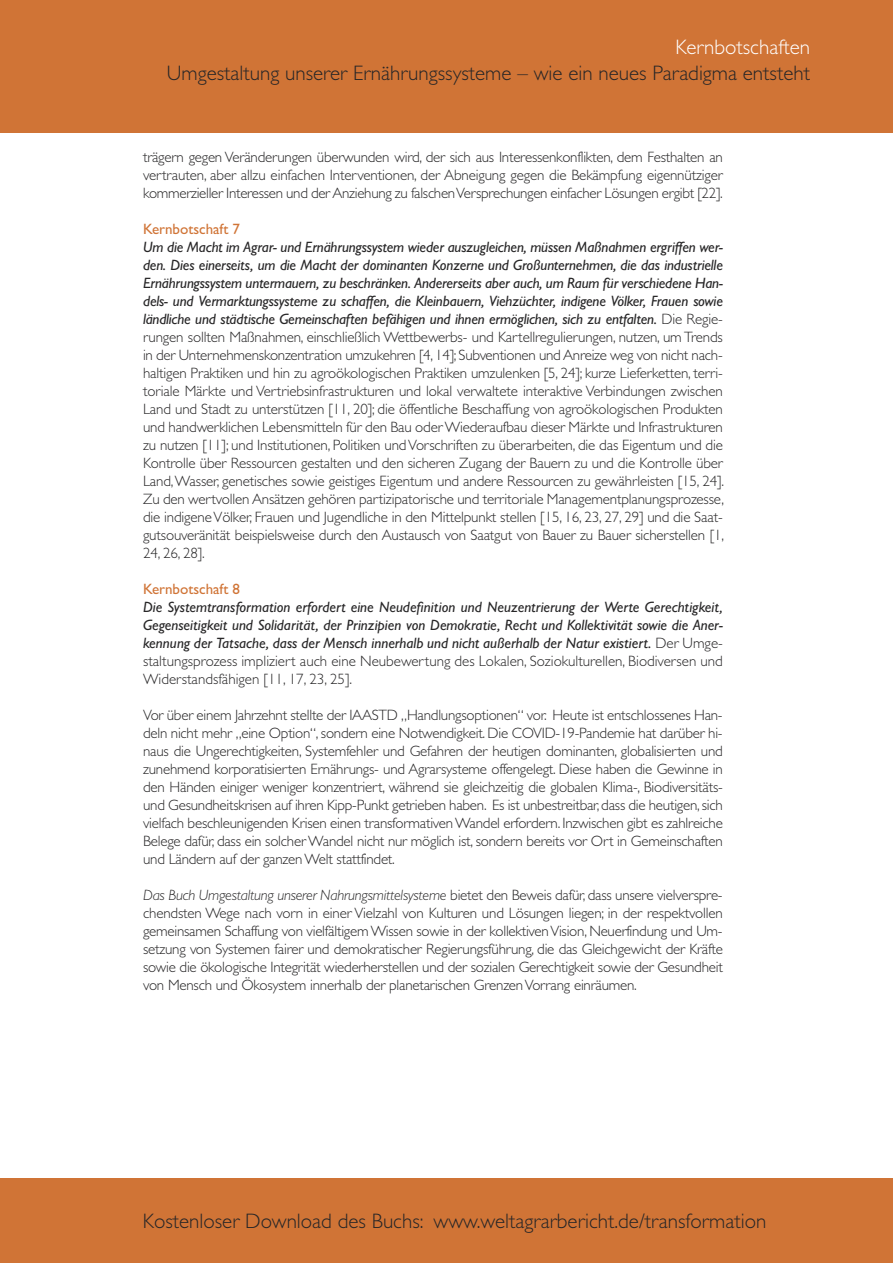
<style>
.page{position:relative;width:893px;height:1263px;background:#fff}
.page>*{position:absolute;margin:0;border:0;box-sizing:border-box;transform-origin:0 0}
.t1{font:300 21px "Gill Sans";color:#272627}
.t2{font:300 21px "Gill Sans";color:#fff}
.t3{font:300 15px/18px "Gill Sans";letter-spacing:-.01em;color:#272627;text-align:justify}
.t4{font:italic 500 15px/18px "Gill Sans MT Pro";letter-spacing:-.01em;color:#272627;text-align:justify}
.t5{font:15px "Gill Sans";color:#d07436}
.s1{font-family:"Gill Sans";font-weight:300;font-style:normal}
.s2{font-style:italic}
</style>
<div class="page">
<div style="left:0;top:0;width:893px;height:132px;background:#d07436"></div>
<div style="left:0;top:1178px;width:893px;height:85px;background:#d07436"></div>
<h1 class="t2" style="left:675px;top:35px;width:136px">Kernbotschaften</h1>
<h1 class="t1" style="left:167px;top:60px;width:645px">Umgestaltung unserer Ernährungssysteme – wie ein neues Paradigma entsteht</h1>
<p class="t3" style="left:143px;top:148px;width:581px">trägern gegen Veränderungen überwunden wird, der sich aus Interessenkonflikten, dem Festhalten an vertrauten, aber allzu einfachen Interventionen, der Abneigung gegen die Bekämpfung eigennütziger kommerzieller Interessen und derAnziehung zu falschenVersprechungen einfacher Lösungen ergibt [22].</p>
<p class="t5" style="left:143px;top:220px;width:98px">Kernbotschaft 7</p>
<p class="t4" style="left:143px;top:239px;width:581px">Um die Macht im Agrar- und Ernährungssystem wieder auszugleichen, müssen Maßnahmen ergriffen wer&shy;den. Dies einerseits, um die Macht der dominanten Konzerne und Großunternehmen, die das industrielle Ernährungssystem untermauern, zu beschränken. Andererseits aber auch, um Raum für verschiedene Han&shy;dels- und Vermarktungssysteme zu schaffen, die Kleinbauern, Viehzüchter, indigene Völker, Frauen sowie ländliche und städtische Gemeinschaften befähigen und ihnen ermöglichen, sich zu entfalten. <span class="s1">Die Regie-</span></p>
<p class="t3" style="left:143px;top:328px;width:582px">rungen sollten Maßnahmen, einschließlich Wettbewerbs- und Kartellregulierungen, nutzen, um Trends in der Unternehmenskonzentration umzukehren [4, 14]; Subventionen und Anreize weg von nicht nach&shy;haltigen Praktiken und hin zu agroökologischen Praktiken umzulenken [5, 24]; kurze Lieferketten, terri&shy;toriale Märkte und Vertriebsinfrastrukturen und lokal verwaltete interaktive Verbindungen zwischen Land und Stadt zu unterstützen [11, 20]; die öffentliche Beschaffung von agroökologischen Produkten und handwerklichen Lebensmitteln für den Bau oderWiederaufbau dieser Märkte und Infrastrukturen zu nutzen [11]; und Institutionen, Politiken undVorschriften zu überarbeiten, die das Eigentum und die Kontrolle über Ressourcen gestalten und den sicheren Zugang der Bauern zu und die Kontrolle über Land,Wasser, genetisches sowie geistiges Eigentum und andere Ressourcen zu gewährleisten [15, 24].<br>Zu den wertvollen Ansätzen gehören partizipatorische und territoriale Managementplanungsprozesse, die indigeneVölker, Frauen und Jugendliche in den Mittelpunkt stellen [15, 16, 23, 27, 29] und die Saat&shy;gutsouveränität beispielsweise durch den Austausch von Saatgut von Bauer zu Bauer sicherstellen [1, 24, 26, 28].</p>
<p class="t5" style="left:143px;top:580px;width:98px">Kernbotschaft 8</p>
<p class="t4" style="left:143px;top:599px;width:581px">Die Systemtransformation erfordert eine Neudefinition und Neuzentrierung der Werte Gerechtigkeit, Gegenseitigkeit und Solidarität, der Prinzipien von Demokratie, Recht und Kollektivität sowie die Aner&shy;kennung der Tatsache, dass der Mensch innerhalb und nicht außerhalb der Natur existiert. <span class="s1">Der Umge-</span></p>
<p class="t3" style="left:143px;top:652px;width:581px">staltungsprozess impliziert auch eine Neubewertung des Lokalen, Soziokulturellen, Biodiversen und<br>Widerstandsfähigen [11, 17, 23, 25].</p>
<p class="t3" style="left:143px;top:706px;width:581px">Vor über einem Jahrzehnt stellte der IAASTD „Handlungsoptionen“ vor. Heute ist entschlossenes Han&shy;deln nicht mehr „eine Option“, sondern eine Notwendigkeit. Die COVID-19-Pandemie hat darüber hi&shy;naus die Ungerechtigkeiten, Systemfehler und Gefahren der heutigen dominanten, globalisierten und zunehmend korporatisierten Ernährungs- und Agrarsysteme offengelegt. Diese haben die Gewinne in den Händen einiger weniger konzentriert, während sie gleichzeitig die globalen Klima-, Biodiversitäts&shy;und Gesundheitskrisen auf ihren Kipp-Punkt getrieben haben. Es ist unbestreitbar, dass die heutigen,sich vielfach beschleunigenden Krisen einen transformativenWandel erfordern. Inzwischen gibt es zahlreiche Belege dafür, dass ein solcherWandel nicht nur möglich ist, sondern bereits vor Ort in Gemeinschaften und Ländern auf der ganzen Welt stattfindet.</p>
<p class="t3" style="left:143px;top:886px;width:581px"><span class="s2">Das Buch Umgestaltung unserer Nahrungsmittelsysteme</span> bietet den Beweis dafür, dass unsere vielverspre&shy;chendsten Wege nach vorn in einer Vielzahl von Kulturen und Lösungen liegen; in der respektvollen gemeinsamen Schaffung von vielfältigemWissen sowie in der kollektivenVision, Neuerfindung und Um&shy;setzung von Systemen fairer und demokratischer Regierungsführung, die das Gleichgewicht der Kräfte sowie die ökologische Integrität wiederherstellen und der sozialen Gerechtigkeit sowie der Gesundheit von Mensch und Ökosystem innerhalb der planetarischen GrenzenVorrang einräumen.</p>
<h1 class="t1" style="left:143px;top:1209px;width:625px">Kostenloser Download des Buchs: www.weltagrarbericht.de/transformation</h1>
</div>
